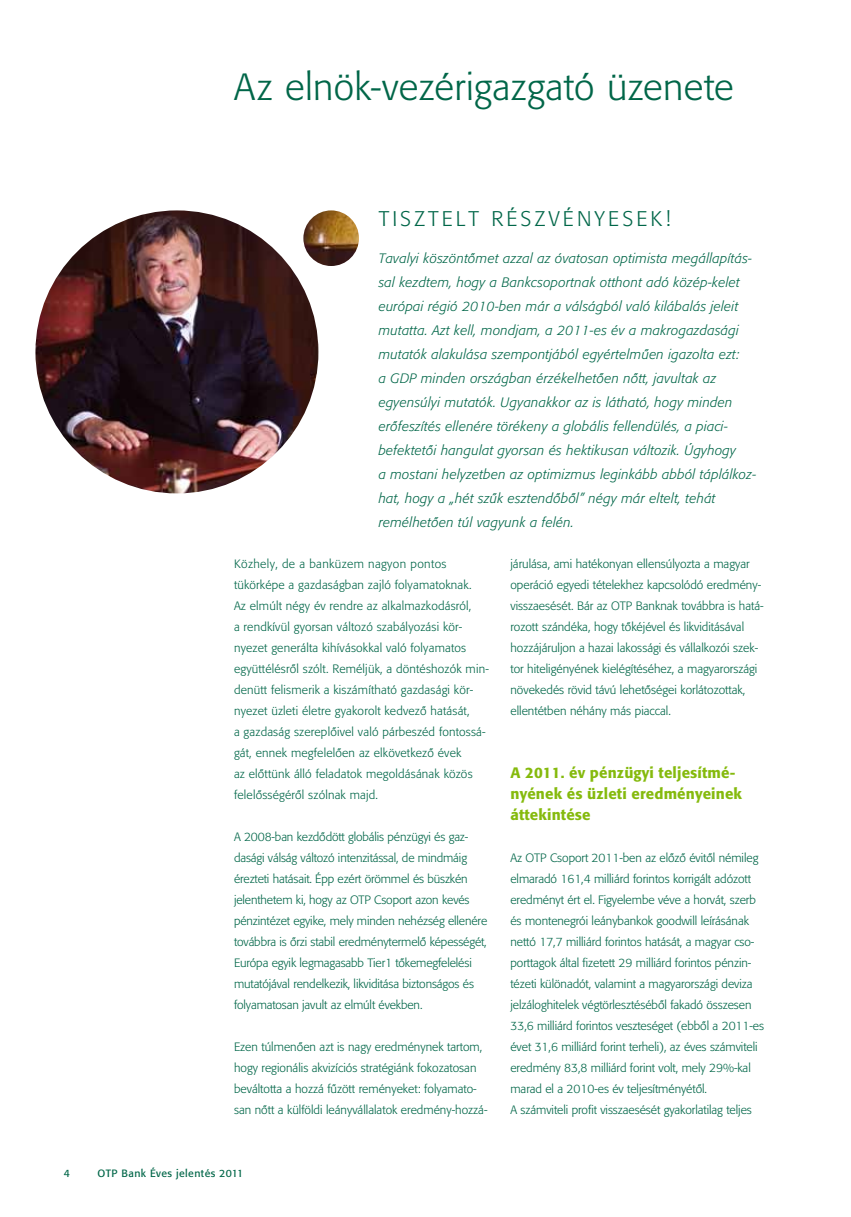
<style>
.page{position:relative;width:851px;height:1217px;background:#fff}
.page>*{position:absolute;margin:0;border:0;box-sizing:border-box;transform-origin:0 0}
.t1{font:37.5px "Formata Light Hun";letter-spacing:.015em;color:#006648}
.t2{font:21px "Formata Light Hun";letter-spacing:.15em;color:#006648}
.t3{font:15px/21px "Formata Medium Hun";letter-spacing:.01em;color:#85ba0d}
.t4{font:13.5px/24px "Formata Light Italic Hun";letter-spacing:.02em;color:#006648}
.t5{font:12px/21px "Formata Light Hun";color:#006648}
.t6{font:10.5px "Formata Regular Hun";letter-spacing:.04em;color:#006648}
</style>
<div class="page">
<img style="left:35px;top:210px;width:283px;height:283px;border-radius:141px">
<img style="left:303px;top:210px;width:56px;height:56px;border-radius:28px">
<h1 class="t1" style="left:234px;top:65px;width:501px">Az elnök-vezérigazgató üzenete</h1>
<h2 class="t2" style="left:378px;top:206px;width:293px">Tiszt elt Részvényesek!</h2>
<p class="t4" style="left:378px;top:246px;width:379px">Tavalyi köszöntômet azzal az óvatosan optimista megállapítás&shy;sal kezdtem, hogy a Bankcsoportnak otthont adó közép-kelet európai régió 2010-ben már a válságból való kilábalás jeleit mutatta. Azt kell, mondjam, a 2011-es év a makrogazdasági mutatók alakulása szempontjából egyértelmûen igazolta ezt:<br>a GDP minden országban érzékelhetôen nôtt, javultak az egyensúlyi mutatók. Ugyanakkor az is látható, hogy minden erôfeszítés ellenére törékeny a globális fellendülés, a piaci&shy;befektetôi hangulat gyorsan és hektikusan változik. Úgyhogy<br>a mostani helyzetben az optimizmus leginkább abból táplálkoz&shy;hat, hogy a „hét szûk esztendôbôl” négy már eltelt, tehát remélhetôen túl vagyunk a felén.</p>
<p class="t5" style="left:234px;top:553px;width:256px">Közhely, de a banküzem nagyon pontos tükörképe a gazdaságban zajló folyamatoknak.<br>Az elmúlt négy év rendre az alkalmazkodásról,<br>a rendkívül gyorsan változó szabályozási kör----- nyezet generálta kihívásokkal való folyamatos együttélésrôl szólt. Reméljük, a döntéshozók min&shy;denütt felismerik a kiszámítható gazdasági kör&shy;nyezet üzleti életre gyakorolt kedvezô hatását,<br>a gazdaság szereplôivel való párbeszéd fontossá&shy;gát, ennek megfelelôen az elkövetkezô évek<br>az elôttünk álló feladatok megoldásának közös felelôsségérôl szólnak majd.</p>
<p class="t5" style="left:234px;top:826px;width:255px">A 2008-ban kezdôdött globális pénzügyi és gaz&shy;dasági válság változó intenzitással, de mindmáig érezteti hatásait. Épp ezért örömmel és büszkén jelenthetem ki, hogy az OTP Csoport azon kevés pénzintézet egyike, mely minden nehézség ellenére továbbra is ôrzi stabil eredménytermelô képességét, Európa egyik legmagasabb Tier1 tôkemegfelelési mutatójával rendelkezik, likviditása biztonságos és folyamatosan javult az elmúlt években.</p>
<p class="t5" style="left:234px;top:1036px;width:255px">Ezen túlmenôen azt is nagy eredménynek tartom, hogy regionális akvizíciós stratégiánk fokozatosan beváltotta a hozzá fûzött reményeket: folyamato&shy;san nôtt a külföldi leányvállalatok eredmény-hozzá-</p>
<p class="t5" style="left:510px;top:553px;width:255px">járulása, ami hatékonyan ellensúlyozta a magyar operáció egyedi tételekhez kapcsolódó eredmény&shy;visszaesését. Bár az OTP Banknak továbbra is hatá&shy;rozott szándéka, hogy tôkéjével és likviditásával hozzájáruljon a hazai lakossági és vállalkozói szek&shy;tor hiteligényének kielégítéséhez, a magyarországi növekedés rövid távú lehetôségei korlátozottak, ellentétben néhány más piaccal.</p>
<p class="t3" style="left:510px;top:761px;width:233px">A 2011. év pénzügyi teljesítmé&shy;nyének és üzleti eredményeinek áttekintése</p>
<p class="t5" style="left:510px;top:847px;width:255px">Az OTP Csoport 2011-ben az elôzô évitôl némileg elmaradó 161,4 milliárd forintos korrigált adózott eredményt ért el. Figyelembe véve a horvát, szerb és montenegrói leánybankok goodwill leírásának nettó 17,7 milliárd forintos hatását, a magyar cso&shy;porttagok által fizetett 29 milliárd forintos pénzin&shy;tézeti különadót, valamint a magyarországi deviza jelzáloghitelek végtörlesztésébôl fakadó összesen 33,6 milliárd forintos veszteséget (ebbôl a 2011-es évet 31,6 milliárd forint terheli), az éves számviteli eredmény 83,8 milliárd forint volt, mely 29%-kal marad el a 2010-es év teljesítményétôl.<br>A számviteli profit visszaesését gyakorlatilag teljes</p>
<p class="t6" style="left:64px;top:1166px;width:8px">4</p>
<p class="t6" style="left:97px;top:1166px;width:147px">OTP Bank Éves jelentés 2011</p>
</div>
